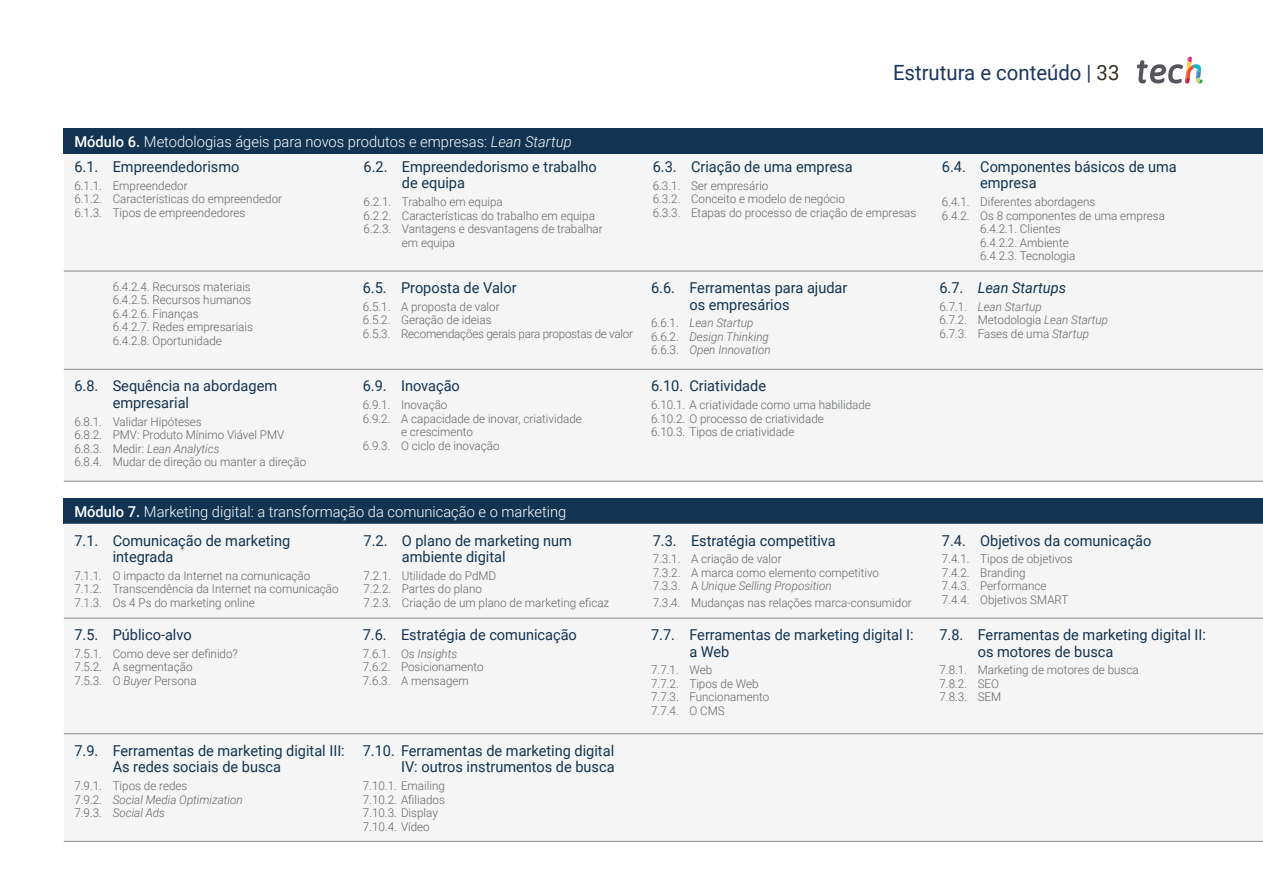
<style>
.page{position:relative;width:1263px;height:893px;background:#fff}
.page>*{position:absolute;margin:0;border:0;box-sizing:border-box;transform-origin:0 0}
.t1{font:21px "Roboto";color:#1a355c}
.t2{font:15px/16.5px "Roboto";color:#123352}
.t3{font:300 15px "Roboto";color:#fff}
.t4{font:italic 15px "Roboto";color:#123352}
.t5{font:300 12px/13.5px "Roboto";color:#61646a}
.t6{font:italic 300 12px/13.5px "Roboto";color:#61646a}
.t7{font:300 12px/13.5px "Roboto";letter-spacing:-.02em;color:#61646a}
.s1{color:#312e20}
.s2{font-weight:500}
.s3{font-style:italic}
.s4{font-style:normal}
</style>
<div class="page">
<svg style="left:1137px;top:57px;width:65px;height:27px"></svg>
<div style="left:64px;top:498px;width:1199px;height:26px;background:#123352"></div>
<div style="left:64px;top:524px;width:1199px;height:317px;background:#f4f5f4"></div>
<hr style="left:64px;top:618px;width:1199px;height:1px;background:#878a8e">
<hr style="left:64px;top:841px;width:1199px;height:1px;background:#878a8e">
<hr style="left:64px;top:733px;width:1199px;height:1px;background:#878a8e">
<div style="left:64px;top:129px;width:1199px;height:25px;background:#123352"></div>
<div style="left:64px;top:154px;width:1199px;height:327px;background:#f4f5f4"></div>
<hr style="left:64px;top:271px;width:1199px;height:1px;background:#878a8e">
<hr style="left:64px;top:369px;width:1199px;height:1px;background:#878a8e">
<hr style="left:64px;top:481px;width:1199px;height:1px;background:#878a8e">
<h1 class="t1" style="left:893px;top:57px;width:228px">Estrutura e conteúdo | <span class="s1">33</span></h1>
<p class="t3" style="left:74px;top:131px;width:499px"><span class="s2">Módulo 6.</span> Metodologias ágeis para novos produtos e empresas: <span class="s3">Lean Startup</span></p>
<p class="t2" style="left:74px;top:158px;width:167px">6.1. Empreendedorismo</p>
<p class="t5" style="left:74px;top:178px;width:209px">6.1.1. Empreendedor<br>6.1.2. Características do empreendedor<br>6.1.3. Tipos de empreendedores</p>
<p class="t2" style="left:402px;top:158px;width:196px;text-indent:-38px">6.2. Empreendedorismo e trabalho de equipa</p>
<p class="t5" style="left:364px;top:195px;width:141px">6.2.1. Trabalho em equipa</p>
<p class="t5" style="left:364px;top:208px;width:233px">6.2.2. Características do trabalho em equipa</p>
<p class="t5" style="left:364px;top:222px;width:241px">6.2.3. Vantagens e desvantagens de trabalhar</p>
<p class="t5" style="left:402px;top:235px;width:55px">em equipa</p>
<p class="t5" style="left:113px;top:279px;width:142px">6.4.2.4. Recursos materiais<br>6.4.2.5. Recursos humanos<br>6.4.2.6. Finanças<br>6.4.2.7. Redes empresariais<br>6.4.2.8. Oportunidade</p>
<p class="t2" style="left:363px;top:279px;width:155px">6.5. Proposta de Valor</p>
<p class="t7" style="left:363px;top:299px;width:272px">6.5.1. A proposta de valor<br>6.5.2. Geração de ideias<br>6.5.3. Recomendações gerais para propostas de valor</p>
<p class="t2" style="left:113px;top:377px;width:166px;text-indent:-38px">6.8. Sequência na abordagem empresarial</p>
<p class="t5" style="left:74px;top:414px;width:233px">6.8.1. Validar Hipóteses<br>6.8.2. PMV: Produto Mínimo Viável PMV 6.8.3. Medir: <span class="s3">Lean Analytics<br></span>6.8.4. Mudar de direção ou manter a direção</p>
<p class="t2" style="left:363px;top:377px;width:99px">6.9. Inovação</p>
<p class="t5" style="left:363px;top:398px;width:86px">6.9.1. Inovação</p>
<p class="t5" style="left:363px;top:411px;width:221px">6.9.2. A capacidade de inovar, criatividade</p>
<p class="t5" style="left:401px;top:425px;width:74px">e crescimento</p>
<p class="t5" style="left:363px;top:438px;width:138px">6.9.3. O ciclo de inovação</p>
<p class="t3" style="left:74px;top:501px;width:493px"><span class="s2">Módulo 7.</span> Marketing digital: a transformação da comunicação e o marketing</p>
<p class="t2" style="left:113px;top:531px;width:179px;text-indent:-38px">7.1. Comunicação de marketing integrada</p>
<p class="t5" style="left:74px;top:568px;width:266px">7.1.1. O impacto da Internet na comunicação<br>7.1.2. Transcendência da Internet na comunicação<br>7.1.3. Os 4 Ps do marketing online</p>
<p class="t2" style="left:74px;top:626px;width:119px">7.5. Público-alvo</p>
<p class="t5" style="left:74px;top:646px;width:165px">7.5.1. Como deve ser definido?<br>7.5.2. A segmentação<br>7.5.3. O <span class="s3">Buyer</span> Persona</p>
<p class="t2" style="left:402px;top:531px;width:172px;text-indent:-38px">7.2. O plano de marketing num ambiente digital</p>
<p class="t5" style="left:364px;top:568px;width:247px">7.2.1. Utilidade do PdMD<br>7.2.2. Partes do plano<br>7.2.3. Criação de um plano de marketing eficaz</p>
<p class="t2" style="left:363px;top:626px;width:216px">7.6. Estratégia de comunicação</p>
<p class="t5" style="left:363px;top:646px;width:122px">7.6.1. Os <span class="s3">Insights<br></span>7.6.2. Posicionamento<br>7.6.3. A mensagem</p>
<p class="t2" style="left:113px;top:742px;width:234px;text-indent:-38px">7.9. Ferramentas de marketing digital III:<br>As redes sociais de busca</p>
<p class="t6" style="left:74px;top:779px;width:170px"><span class="s4">7.9.1. Tipos de redes<br>7.9.2.</span> Social Media Optimization<br><span class="s4">7.9.3.</span> Social Ads</p>
<p class="t2" style="left:363px;top:742px;width:253px;text-align:right">7.10. Ferramentas de marketing digital<br>IV: outros instrumentos de busca</p>
<p class="t5" style="left:363px;top:779px;width:84px">7.10.1. Emailing<br>7.10.2. Afiliados<br>7.10.3. Display<br>7.10.4. Vídeo</p>
<p class="t2" style="left:653px;top:158px;width:201px">6.3. Criação de uma empresa</p>
<p class="t5" style="left:653px;top:178px;width:265px">6.3.1. Ser empresário<br>6.3.2. Conceito e modelo de negócio<br>6.3.3. Etapas do processo de criação de empresas</p>
<p class="t2" style="left:689px;top:279px;width:160px;text-indent:-38px">6.6. Ferramentas para ajudar os empresários</p>
<p class="t6" style="left:651px;top:316px;width:121px"><span class="s4">6.6.1.</span> Lean Startup<br><span class="s4">6.6.2.</span> Design Thinking<br><span class="s4">6.6.3.</span> Open Innovation</p>
<p class="t2" style="left:651px;top:377px;width:117px">6.10. Criatividade</p>
<p class="t5" style="left:651px;top:398px;width:221px">6.10.1. A criatividade como uma habilidade<br>6.10.2. O processo de criatividade<br>6.10.3. Tipos de criatividade</p>
<p class="t2" style="left:653px;top:531px;width:185px">7.3. Estratégia competitiva</p>
<p class="t5" style="left:653px;top:552px;width:228px">7.3.1. A criação de valor<br>7.3.2. A marca como elemento competitivo<br>7.3.3. A <span class="s3">Unique Selling Proposition</span></p>
<p class="t5" style="left:653px;top:595px;width:260px">7.3.4. Mudanças nas relações marca-consumidor</p>
<p class="t2" style="left:689px;top:626px;width:226px;text-indent:-38px">7.7. Ferramentas de marketing digital I: a Web</p>
<p class="t5" style="left:651px;top:663px;width:120px">7.7.1. Web<br>7.7.2. Tipos de Web<br>7.7.3. Funcionamento<br>7.7.4. O CMS</p>
<p class="t2" style="left:980px;top:158px;width:198px;text-indent:-38px">6.4. Componentes básicos de uma empresa</p>
<p class="t5" style="left:942px;top:195px;width:155px">6.4.1. Diferentes abordagens</p>
<p class="t5" style="left:942px;top:208px;width:225px">6.4.2. Os 8 componentes de uma empresa</p>
<p class="t5" style="left:980px;top:222px;width:82px">6.4.2.1. Clientes</p>
<p class="t5" style="left:980px;top:235px;width:90px">6.4.2.2. Ambiente</p>
<p class="t5" style="left:980px;top:249px;width:97px">6.4.2.3. Tecnologia</p>
<p class="t4" style="left:939px;top:277px;width:128px"><span class="s4">6.7.</span> Lean Startups</p>
<p class="t5" style="left:939px;top:299px;width:170px">6.7.1. <span class="s3">Lean Startup<br></span>6.7.2. Metodologia <span class="s3">Lean Startup<br></span>6.7.3. Fases de uma <span class="s3">Startup</span></p>
<p class="t2" style="left:942px;top:531px;width:211px">7.4. Objetivos da comunicação</p>
<p class="t5" style="left:942px;top:552px;width:132px">7.4.1. Tipos de objetivos<br>7.4.2. Branding<br>7.4.3. Performance<br>7.4.4. Objetivos SMART</p>
<p class="t2" style="left:978px;top:626px;width:230px;text-indent:-38px">7.8. Ferramentas de marketing digital II: os motores de busca</p>
<p class="t5" style="left:939px;top:663px;width:201px">7.8.1. Marketing de motores de busca<br>7.8.2. SEO<br>7.8.3. SEM</p>
</div>
